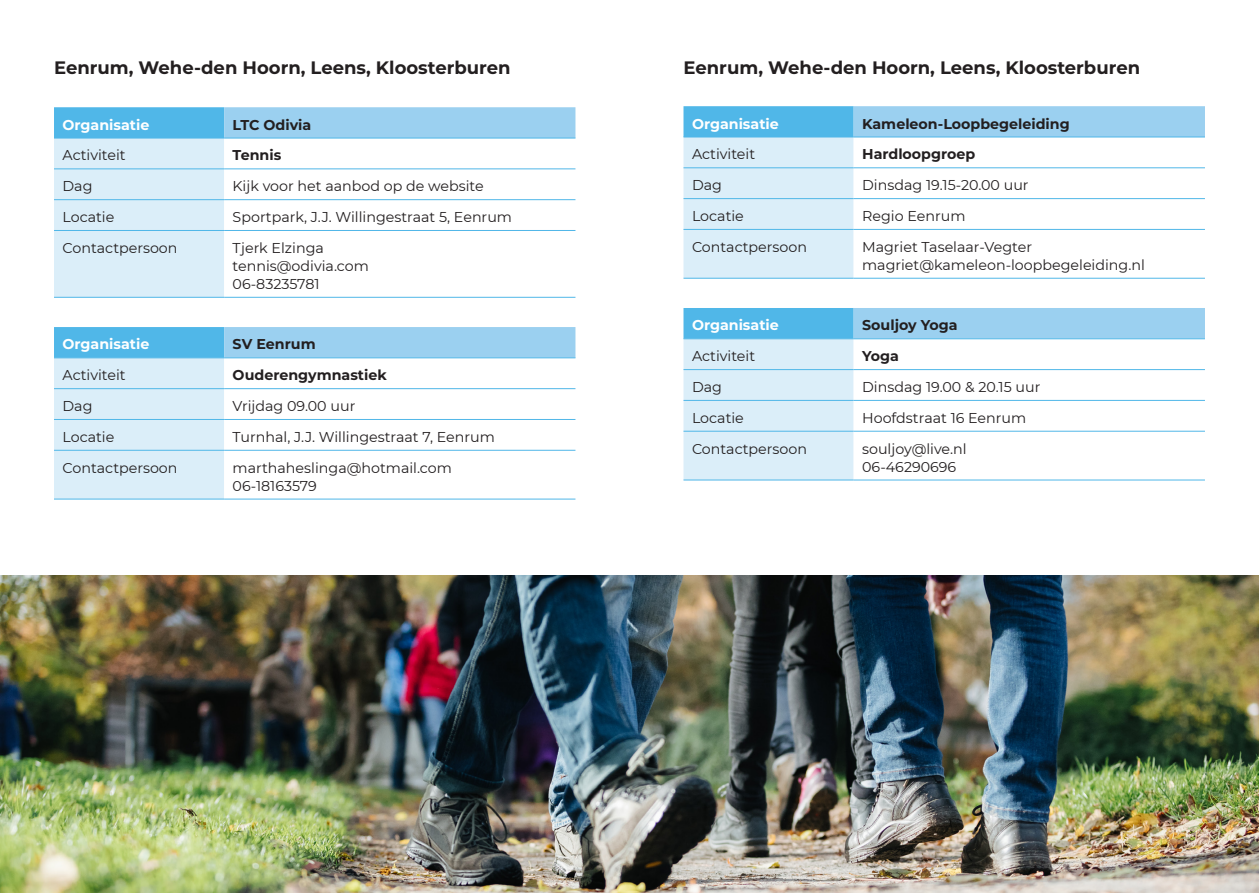
<style>
.page{position:relative;width:1259px;height:893px;background:#fff}
.page>*{position:absolute;margin:0;border:0;box-sizing:border-box;transform-origin:0 0}
.Inleiding_wit{font:700 18px "Montserrat";color:#231f20}
.broodtekst{font:14.25px "Montserrat";color:#231f20}
.broodtekst-2{font:700 14.25px "Montserrat";color:#231f20}
.broodtekst-3{font:700 14.25px "Montserrat";color:#fff}
</style>
<div class="page">
<div style="left:54px;top:107px;width:170px;height:31px;background:#50b7e8"></div>
<div style="left:224px;top:107px;width:351px;height:31px;background:#9bd0f0"></div>
<svg style="left:54px;top:139px;width:170px;height:360px;background:#d1eaf7"></svg>
<svg style="left:224px;top:169px;width:351px;height:330px"></svg>
<hr style="left:54px;top:499px;width:170px;height:1px;background:#50b7e8">
<hr style="left:224px;top:499px;width:351px;height:1px;background:#50b7e8">
<hr style="left:54px;top:297px;width:170px;height:1px;background:#50b7e8">
<hr style="left:224px;top:297px;width:351px;height:1px;background:#50b7e8">
<hr style="left:54px;top:138px;width:170px;height:1px;background:#50b7e8">
<hr style="left:224px;top:138px;width:351px;height:1px;background:#50b7e8">
<hr style="left:54px;top:168px;width:170px;height:1px;background:#50b7e8">
<hr style="left:224px;top:168px;width:351px;height:1px;background:#50b7e8">
<hr style="left:54px;top:199px;width:170px;height:1px;background:#50b7e8">
<hr style="left:224px;top:199px;width:351px;height:1px;background:#50b7e8">
<hr style="left:54px;top:230px;width:170px;height:1px;background:#50b7e8">
<hr style="left:224px;top:230px;width:351px;height:1px;background:#50b7e8">
<hr style="left:54px;top:357px;width:170px;height:1px;background:#50b7e8">
<hr style="left:224px;top:357px;width:351px;height:1px;background:#50b7e8">
<hr style="left:54px;top:388px;width:170px;height:1px;background:#50b7e8">
<hr style="left:224px;top:388px;width:351px;height:1px;background:#50b7e8">
<hr style="left:54px;top:419px;width:170px;height:1px;background:#50b7e8">
<hr style="left:224px;top:419px;width:351px;height:1px;background:#50b7e8">
<hr style="left:54px;top:450px;width:170px;height:1px;background:#50b7e8">
<hr style="left:224px;top:450px;width:351px;height:1px;background:#50b7e8">
<img style="left:0;top:575px;width:1258px;height:318px">
<div style="left:683px;top:106px;width:170px;height:31px;background:#50b7e8"></div>
<div style="left:853px;top:106px;width:352px;height:31px;background:#9bd0f0"></div>
<svg style="left:683px;top:138px;width:170px;height:342px;background:#d1eaf7"></svg>
<svg style="left:853px;top:138px;width:352px;height:342px"></svg>
<hr style="left:683px;top:480px;width:170px;height:1px;background:#50b7e8">
<hr style="left:853px;top:480px;width:352px;height:1px;background:#50b7e8">
<hr style="left:683px;top:278px;width:170px;height:1px;background:#50b7e8">
<hr style="left:853px;top:278px;width:352px;height:1px;background:#50b7e8">
<hr style="left:683px;top:137px;width:170px;height:1px;background:#50b7e8">
<hr style="left:853px;top:137px;width:352px;height:1px;background:#50b7e8">
<hr style="left:683px;top:167px;width:170px;height:1px;background:#50b7e8">
<hr style="left:853px;top:167px;width:352px;height:1px;background:#50b7e8">
<hr style="left:683px;top:198px;width:170px;height:1px;background:#50b7e8">
<hr style="left:853px;top:198px;width:352px;height:1px;background:#50b7e8">
<hr style="left:683px;top:229px;width:170px;height:1px;background:#50b7e8">
<hr style="left:853px;top:229px;width:352px;height:1px;background:#50b7e8">
<hr style="left:683px;top:338px;width:170px;height:1px;background:#50b7e8">
<hr style="left:853px;top:338px;width:352px;height:1px;background:#50b7e8">
<hr style="left:683px;top:369px;width:170px;height:1px;background:#50b7e8">
<hr style="left:853px;top:369px;width:352px;height:1px;background:#50b7e8">
<hr style="left:683px;top:400px;width:170px;height:1px;background:#50b7e8">
<hr style="left:853px;top:400px;width:352px;height:1px;background:#50b7e8">
<hr style="left:683px;top:431px;width:170px;height:1px;background:#50b7e8">
<hr style="left:853px;top:431px;width:352px;height:1px;background:#50b7e8">
<p class="Inleiding_wit" style="left:54px;top:54px;width:458px">Eenrum, Wehe-den Hoorn, Leens, Kloosterburen</p>
<p class="Inleiding_wit" style="left:683px;top:54px;width:458px">Eenrum, Wehe-den Hoorn, Leens, Kloosterburen</p>
<p class="broodtekst-3" style="left:63px;top:114px;width:88px">Organisatie</p>
<p class="broodtekst-2" style="left:233px;top:114px;width:80px">LTC Odivia</p>
<p class="broodtekst" style="left:63px;top:145px;width:65px">Activiteit</p>
<p class="broodtekst-2" style="left:233px;top:145px;width:50px">Tennis</p>
<p class="broodtekst" style="left:63px;top:176px;width:31px">Dag</p>
<p class="broodtekst" style="left:233px;top:176px;width:252px">Kijk voor het aanbod op de website</p>
<p class="broodtekst" style="left:63px;top:207px;width:53px">Locatie</p>
<p class="broodtekst" style="left:233px;top:207px;width:281px">Sportpark, J.J. Willingestraat 5, Eenrum</p>
<p class="broodtekst" style="left:63px;top:238px;width:117px">Contactpersoon</p>
<p class="broodtekst" style="left:233px;top:238px;width:93px">Tjerk Elzinga</p>
<p class="broodtekst" style="left:233px;top:256px;width:138px">tennis@odivia.com</p>
<p class="broodtekst" style="left:233px;top:274px;width:88px">06-83235781</p>
<p class="broodtekst-3" style="left:63px;top:334px;width:88px">Organisatie</p>
<p class="broodtekst-2" style="left:233px;top:334px;width:84px">SV Eenrum</p>
<p class="broodtekst" style="left:63px;top:365px;width:65px">Activiteit</p>
<p class="broodtekst-2" style="left:233px;top:365px;width:156px">Ouderengymnastiek</p>
<p class="broodtekst" style="left:63px;top:396px;width:31px">Dag</p>
<p class="broodtekst" style="left:233px;top:396px;width:124px">Vrijdag 09.00 uur</p>
<p class="broodtekst" style="left:63px;top:427px;width:53px">Locatie</p>
<p class="broodtekst" style="left:233px;top:427px;width:264px">Turnhal, J.J. Willingestraat 7, Eenrum</p>
<p class="broodtekst" style="left:63px;top:458px;width:117px">Contactpersoon</p>
<p class="broodtekst" style="left:233px;top:458px;width:221px">marthaheslinga@hotmail.com</p>
<p class="broodtekst" style="left:233px;top:476px;width:86px">06-18163579</p>
<p class="broodtekst-3" style="left:692px;top:113px;width:88px">Organisatie</p>
<p class="broodtekst-2" style="left:862px;top:113px;width:209px">Kameleon-Loopbegeleiding</p>
<p class="broodtekst" style="left:692px;top:144px;width:65px">Activiteit</p>
<p class="broodtekst-2" style="left:862px;top:144px;width:115px">Hardloopgroep</p>
<p class="broodtekst" style="left:692px;top:175px;width:31px">Dag</p>
<p class="broodtekst" style="left:862px;top:175px;width:168px">Dinsdag 19.15-20.00 uur</p>
<p class="broodtekst" style="left:692px;top:206px;width:53px">Locatie</p>
<p class="broodtekst" style="left:862px;top:206px;width:105px">Regio Eenrum</p>
<p class="broodtekst" style="left:692px;top:237px;width:117px">Contactpersoon</p>
<p class="broodtekst" style="left:862px;top:237px;width:171px">Magriet Taselaar-Vegter</p>
<p class="broodtekst" style="left:862px;top:255px;width:284px">magriet@kameleon-loopbegeleiding.nl</p>
<p class="broodtekst-3" style="left:692px;top:315px;width:88px">Organisatie</p>
<p class="broodtekst-2" style="left:862px;top:315px;width:97px">Souljoy Yoga</p>
<p class="broodtekst" style="left:692px;top:346px;width:65px">Activiteit</p>
<p class="broodtekst-2" style="left:862px;top:346px;width:38px">Yoga</p>
<p class="broodtekst" style="left:692px;top:377px;width:31px">Dag</p>
<p class="broodtekst" style="left:862px;top:377px;width:180px">Dinsdag 19.00 &amp; 20.15 uur</p>
<p class="broodtekst" style="left:692px;top:408px;width:53px">Locatie</p>
<p class="broodtekst" style="left:862px;top:408px;width:166px">Hoofdstraat 16 Eenrum</p>
<p class="broodtekst" style="left:692px;top:439px;width:117px">Contactpersoon</p>
<p class="broodtekst" style="left:862px;top:439px;width:106px">souljoy@live.nl</p>
<p class="broodtekst" style="left:862px;top:457px;width:96px">06-46290696</p>
</div>
